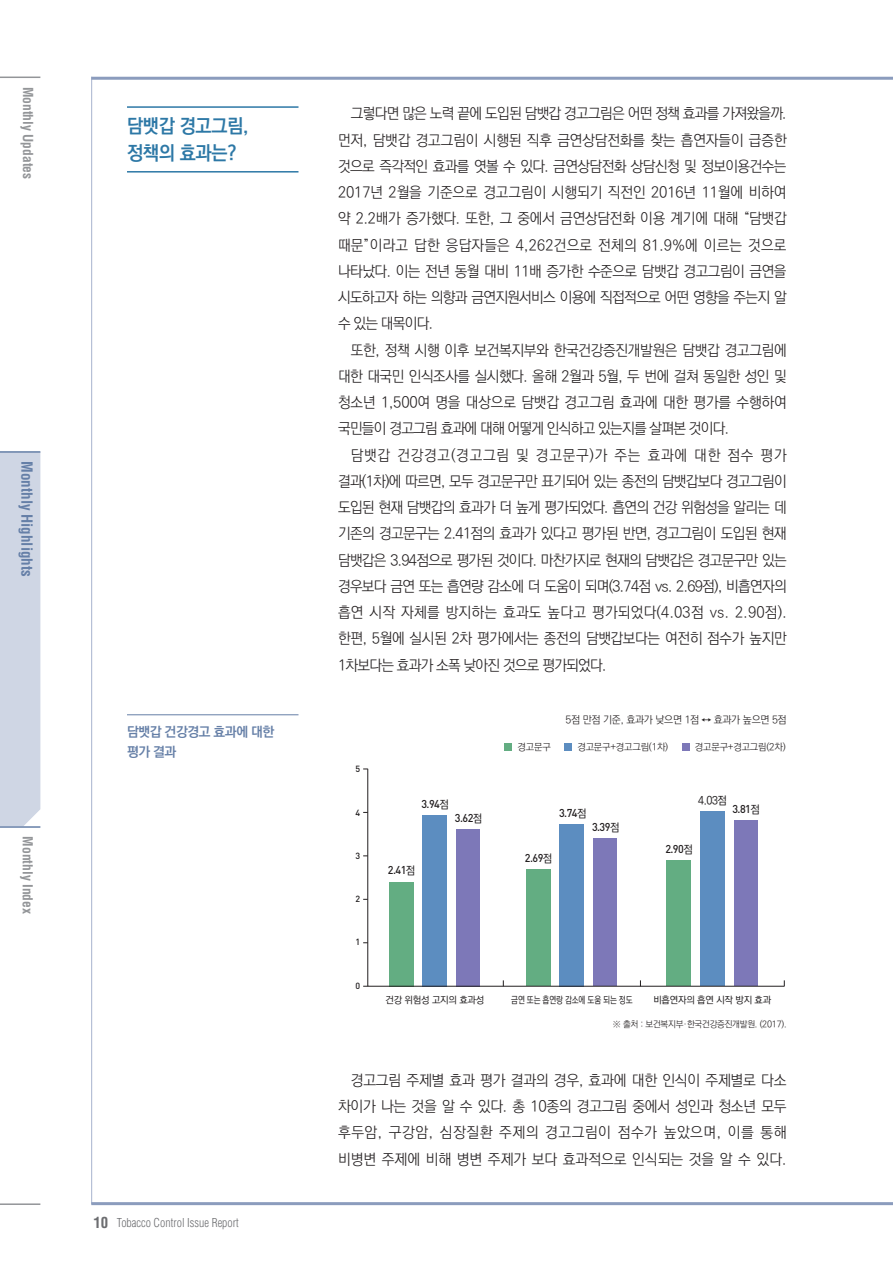
<style>
.page{position:relative;width:893px;height:1263px;background:#fff}
.page>*{position:absolute;margin:0;border:0;box-sizing:border-box;transform-origin:0 0}
.이달의_이슈_중제{font:19.5px/27px "Ko Pub Dotum PB";letter-spacing:-.015em;color:#2d78a6;scale:.95 1}
.이달의_이슈_글줄{font:15px/26.2px "Ko Pub Dotum PL";letter-spacing:-.025em;color:#231f20;text-align:justify}
.t1{font:700 condensed 15px "Helvetica";color:#657fa7}
.t2{font:700 condensed 13.5px "Helvetica";color:#939598}
.이달의_이슈_표제_1{font:13.5px/19.5px "Ko Pub Dotum PB";letter-spacing:-.03em;color:#657fa7}
.t3{font:300 condensed 12px "Helvetica";color:#6c6d70}
.t4{font:500 11.25px "DIN";letter-spacing:-.05em;color:#231f20;scale:.95 1}
.t5{font:11.25px "Ko Pub Dotum PM";color:#201d1e;scale:.95 1}
.이달의_이슈_표_세부{font:10.5px "Ko Pub Dotum PL";letter-spacing:-.025em;color:#231f20}
.t6{font:9.75px "Ko Pub Dotum PL";letter-spacing:-.02em;color:#231f20}
.t7{font:9.75px "Ko Pub Dotum PM";letter-spacing:-.02em;color:#201d1e}
.t8{font:9.75px "Ko Pub Dotum PM";letter-spacing:-.02em;color:#201d1e;scale:.82 1}
.이달의_이슈_표_세부-2{font:9px "Ko Pub Dotum PL";letter-spacing:-.025em;color:#231f20}
.t9{font:500 8.85px "DIN";color:#201d1e}
.s1{font-weight:700;font-size:15px}
.s2{font-family:"Ko Pub Dotum PM";font-weight:400;color:#201d1e}
</style>
<div class="page">
<div style="left:0;top:453px;width:40px;height:373px;background:#cfd6e4"></div>
<hr style="left:0;top:77px;width:40px;height:1px;background:#939598">
<hr style="left:0;top:826px;width:40px;height:2px;background:#657fa7">
<hr style="left:0;top:451px;width:40px;height:2px;background:#657fa7">
<hr style="left:0;top:1203px;width:40px;height:2px;background:#939598">
<hr style="left:91px;top:77px;width:1px;height:1127px;background:#a7b4ce">
<hr style="left:91px;top:77px;width:802px;height:3px;background:#8b9cbd">
<hr style="left:91px;top:1202px;width:802px;height:3px;background:#8b9cbd">
<hr style="left:127px;top:106px;width:171px;height:2px;background:#2d78a6">
<hr style="left:127px;top:171px;width:171px;height:2px;background:#2d78a6">
<hr style="left:127px;top:714px;width:171px;height:1px;background:#657fa7">
<svg style="left:367px;top:768px;width:417px;height:218px"></svg>
<div style="left:564px;top:744px;width:8px;height:7px;background:#5c8dc0"></div>
<div style="left:682px;top:744px;width:7px;height:7px;background:#7d78b8"></div>
<div style="left:505px;top:744px;width:7px;height:7px;background:#63ad82"></div>
<p class="t2" style="left:36px;top:87px;width:94px;rotate:90deg">Monthly Updates</p>
<p class="이달의_이슈_중제" style="left:127px;top:113px;width:130px">담뱃갑 경고그림, 정책의 효과는?</p>
<p class="t1" style="left:36px;top:461px;width:117px;rotate:90deg">Monthly Highlights</p>
<p class="t2" style="left:36px;top:836px;width:79px;rotate:90deg">Monthly Index</p>
<p class="이달의_이슈_표제_1" style="left:127px;top:723px;width:149px">담뱃갑 건강경고 효과에 대한 평가 결과</p>
<p class="t3" style="left:94px;top:1215px;width:147px"><span class="s1">10</span> Tobacco Control Issue Report</p>
<p class="이달의_이슈_글줄" style="left:338px;top:101px;width:450px;text-indent:13px">그렇다면 많은 노력 끝에 도입된 담뱃갑 경고그림은 어떤 정책 효과를 가져왔을까. 먼저, 담뱃갑 경고그림이 시행된 직후 금연상담전화를 찾는 흡연자들이 급증한 것으로 즉각적인 효과를 엿볼 수 있다. 금연상담전화 상담신청 및 정보이용건수는 2017년 2월을 기준으로 경고그림이 시행되기 직전인 2016년 11월에 비하여 약 2.2배가 증가했다. 또한, 그 중에서 금연상담전화 이용 계기에 대해 “담뱃갑 때문”이라고 답한 응답자들은 4,262건으로 전체의 81.9%에 이르는 것으로 나타났다. 이는 전년 동월 대비 11배 증가한 수준으로 담뱃갑 경고그림이 금연을 시도하고자 하는 의향과 금연지원서비스 이용에 직접적으로 어떤 영향을 주는지 알 수 있는 대목이다.</p>
<p class="이달의_이슈_글줄" style="left:338px;top:337px;width:450px;text-indent:13px">또한, 정책 시행 이후 보건복지부와 한국건강증진개발원은 담뱃갑 경고그림에 대한 대국민 인식조사를 실시했다. 올해 2월과 5월, 두 번에 걸쳐 동일한 성인 및 청소년 1,500여 명을 대상으로 담뱃갑 경고그림 효과에 대한 평가를 수행하여 국민들이 경고그림 효과에 대해 어떻게 인식하고 있는지를 살펴본 것이다.</p>
<p class="이달의_이슈_글줄" style="left:338px;top:442px;width:450px;text-indent:13px">담뱃갑 건강경고(경고그림 및 경고문구)가 주는 효과에 대한 점수 평가 결과(1차)에 따르면, 모두 경고문구만 표기되어 있는 종전의 담뱃갑보다 경고그림이 도입된 현재 담뱃갑의 효과가 더 높게 평가되었다. 흡연의 건강 위험성을 알리는 데 기존의 경고문구는 2.41점의 효과가 있다고 평가된 반면, 경고그림이 도입된 현재 담뱃갑은 3.94점으로 평가된 것이다. 마찬가지로 현재의 담뱃갑은 경고문구만 있는 경우보다 금연 또는 흡연량 감소에 더 도움이 되며(3.74점 vs. 2.69점), 비흡연자의 흡연 시작 자체를 방지하는 효과도 높다고 평가되었다(4.03점 vs. 2.90점). 한편, 5월에 실시된 2차 평가에서는 종전의 담뱃갑보다는 여전히 점수가 높지만 1차보다는 효과가 소폭 낮아진 것으로 평가되었다.</p>
<p class="이달의_이슈_표_세부" style="left:566px;top:714px;width:223px">5점 만점 기준, 효과가 낮으면 1점 ↔ 효과가 높으면 5점</p>
<p class="t9" style="left:356px;top:763px;width:6px">5</p>
<p class="t9" style="left:356px;top:807px;width:6px">4</p>
<p class="t9" style="left:356px;top:850px;width:6px">3</p>
<p class="t9" style="left:356px;top:893px;width:6px">2</p>
<p class="t9" style="left:356px;top:936px;width:6px">1</p>
<p class="t9" style="left:356px;top:980px;width:6px">0</p>
<p class="t4" style="left:421px;top:797px;width:30px">3.94<span class="s2">점</span></p>
<p class="t4" style="left:388px;top:863px;width:30px">2.41<span class="s2">점</span></p>
<p class="t4" style="left:455px;top:810px;width:30px">3.62<span class="s2">점</span></p>
<p class="t6" style="left:518px;top:742px;width:35px">경고문구</p>
<p class="t6" style="left:577px;top:742px;width:92px">경고문구+경고그림(1차)</p>
<p class="t6" style="left:695px;top:742px;width:92px">경고문구+경고그림(2차)</p>
<p class="t4" style="left:559px;top:806px;width:30px">3.74<span class="s2">점</span></p>
<p class="t4" style="left:592px;top:819px;width:30px">3.39<span class="s2">점</span></p>
<p class="t4" style="left:525px;top:851px;width:30px">2.69<span class="s2">점</span></p>
<p class="t5" style="left:698px;top:795px;width:32px">4.03점</p>
<p class="t4" style="left:732px;top:802px;width:30px">3.81<span class="s2">점</span></p>
<p class="t4" style="left:665px;top:841px;width:30px">2.90<span class="s2">점</span></p>
<p class="t7" style="left:385px;top:995px;width:100px">건강 위험성 고지의 효과성</p>
<p class="t8" style="left:511px;top:995px;width:149px">금연 또는 흡연랑 감소에 도움 되는 정도</p>
<p class="t7" style="left:653px;top:995px;width:119px">비흡연자의 흡연 시작 방지 효과</p>
<p class="이달의_이슈_표_세부-2" style="left:613px;top:1020px;width:175px">※ 출처 : 보건복지부·한국건강증진개발원. (2017).</p>
<p class="이달의_이슈_글줄" style="left:338px;top:1068px;width:450px;text-indent:13px">경고그림 주제별 효과 평가 결과의 경우, 효과에 대한 인식이 주제별로 다소 차이가 나는 것을 알 수 있다. 총 10종의 경고그림 중에서 성인과 청소년 모두 후두암, 구강암, 심장질환 주제의 경고그림이 점수가 높았으며, 이를 통해 비병변 주제에 비해 병변 주제가 보다 효과적으로 인식되는 것을 알 수 있다.</p>
</div>
